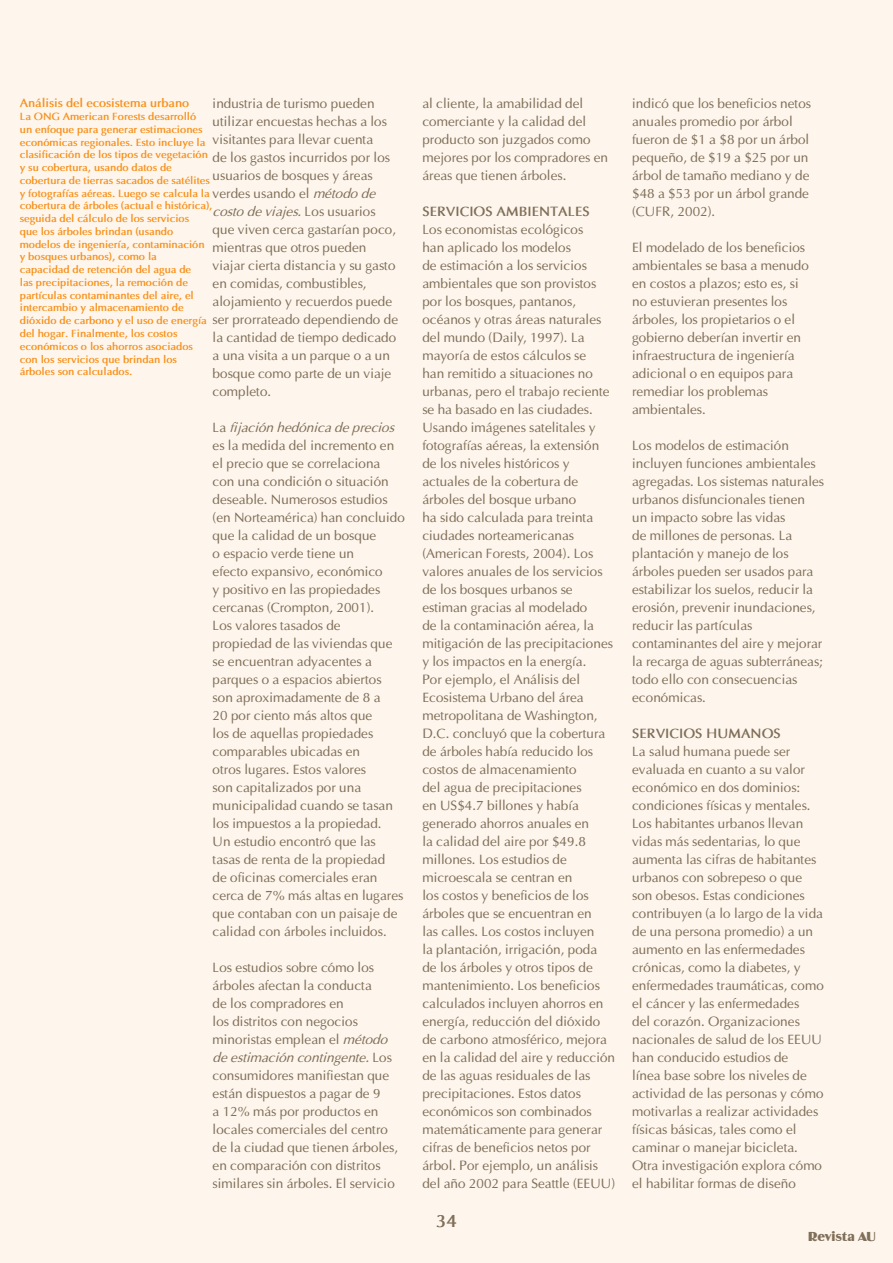
<style>
.page{position:relative;width:893px;height:1263px;background:#fef6ed}
.page>*{position:absolute;margin:0;border:0;box-sizing:border-box;transform-origin:0 0}
.t1{font:700 18px "Optima";color:#806f59}
.t2{font:13.5px/18px "Optima";color:#806f59}
.t3{font:700 13.5px "Optima";color:#806f59}
.t4{font:13.5px "Adobe Sans MM";color:#806f59}
.t5{font:13.5px "Binner D";color:#806f59}
.t6{font:700 12px "Optima";letter-spacing:-.01em;color:#f7921e}
.t7{font:700 10.5px/12.8px "Optima";letter-spacing:-.01em;color:#f7921e}
.s1{font-style:italic}
.s2{font-family:"Myriad Pro";font-weight:400}
</style>
<div class="page">
<p class="t2" style="left:213px;top:94px;width:187px">industria de turismo pueden utilizar encuestas hechas a los visitantes para llevar cuenta<br>de los gastos incurridos por los usuarios de bosques y áreas verdes usando el <span class="s1">método de costo de viajes.</span> Los usuarios que viven cerca gastarían poco, mientras que otros pueden viajar cierta distancia y su gasto en comidas, combustibles, alojamiento y recuerdos puede ser prorrateado dependiendo de la cantidad de tiempo dedicado a una visita a un parque o a un bosque como parte de un viaje completo.</p>
<p class="t2" style="left:213px;top:418px;width:194px">La <span class="s1">fijación hedónica de precios </span>es la medida del incremento en el precio que se correlaciona con una condición o situación deseable. N umerosos estudios (en Norteamérica) han concluido que la calidad de un bosque<br>o espacio verde tiene un<br>efecto expansivo, económico<br>y positivo en las propiedades cercanas (Crompton, 2001).<br>Los valores tasados de<br>propiedad de las viviendas que se encuentran adyacentes a parques o a espacios abiertos son aproximadamente de 8 a<br>20 por ciento más altos que<br>los de aquellas propiedades comparables ubicadas en<br>otros lugares. Estos valores<br>son capitalizados por una municipalidad cuando se tasan los impuestos a la propiedad.<br>Un estudio encontró que las tasas de renta de la propiedad<br>de oficinas comerciales eran cerca de 7% más altas en lugares que contaban con un paisaje de calidad con árboles incluidos.</p>
<p class="t2" style="left:213px;top:958px;width:187px">Los estudios sobre cómo los árboles afectan la conducta<br>de los compradores en<br>los distritos con negocios minoristas emplean el <span class="s1">método de estimación contingente.</span> Los consumidores manifiestan que están dispuestos a pagar de 9<br>a 12% más por productos en locales comerciales del centro de la ciudad que tienen árboles, en comparación con distritos similares sin árboles. El servicio</p>
<p class="t6" style="left:20px;top:96px;width:171px">Análisis del ecosistema urbano</p>
<p class="t7" style="left:20px;top:110px;width:194px">La ON G American Forests desarrolló<br>un enfoque para generar estimaciones económicas regionales. Esto incluye la clasificación de los tipos de vegetación y su cobertura, usando datos de cobertura de tierras sacados de satélites y fotografías aéreas. Luego se calcula la cobertura de árboles (actual e histórica), seguida del cálculo de los servicios<br>que los árboles brindan (usando modelos de ingeniería, contaminación y bosques urbanos), como la<br>capacidad de retención del agua de<br>las precipitaciones, la remoción de partículas contaminantes del aire, el intercambio y almacenamiento de dióxido de carbono y el uso de energía del hogar. Finalmente, los costos económicos o los ahorros asociados con los servicios que brindan los árboles son calculados.</p>
<p class="t2" style="left:422px;top:94px;width:187px">al cliente, la amabilidad del comerciante y la calidad del producto son juzgados como mejores por los compradores en áreas que tienen árboles.</p>
<p class="t3" style="left:422px;top:203px;width:56px">SERVICIOS</p>
<p class="t3" style="left:497px;top:203px;width:31px">AMBIENTALES</p>
<p class="t2" style="left:422px;top:220px;width:194px">Los economistas ecológicos<br>han aplicado los modelos<br>de estimación a los servicios ambientales que son provistos por los bosques, pantanos, océanos y otras áreas naturales del mundo (Daily, 1997). La mayoría de estos cálculos se<br>han remitido a situaciones no urbanas, pero el trabajo reciente se ha basado en las ciudades.<br>Usando imágenes satelitales y fotografías aéreas, la extensión de los niveles históricos y actuales de la cobertura de árboles del bosque urbano<br>ha sido calculada para treinta ciudades norteamericanas (American Forests, 2004). Los valores anuales de los servicios de los bosques urbanos se estiman gracias al modelado<br>de la contaminación aérea, la mitigación de las precipitaciones y los impactos en la energía.<br>Por ejemplo, el Análisis del<br>Ecosistema Urbano del área metropolitana de Washington,<br>D.C. concluyó que la cobertura de árboles había reducido los costos de almacenamiento<br>del agua de precipitaciones<br>en US$4.7 billones y había generado ahorros anuales en<br>la calidad del aire por $49.8 millones. Los estudios de microescala se centran en<br>los costos y beneficios de los árboles que se encuentran en<br>las calles. Los costos incluyen<br>la plantación, irrigación, poda<br>de los árboles y otros tipos de mantenimiento. Los beneficios calculados incluyen ahorros en energía, reducción del dióxido de carbono atmosférico, mejora en la calidad del aire y reducción de las aguas residuales de las precipitaciones. Estos datos económicos son combinados matemáticamente para generar cifras de beneficios netos por árbol. Por ejemplo, un análisis del año 2002 para Seattle (EEUU)</p>
<h1 class="t1" style="left:436px;top:1210px;width:22px">3<span class="s2">4</span></h1>
<p class="t2" style="left:632px;top:94px;width:180px">indicó que los beneficios netos anuales promedio por árbol fueron de $1 a $8 por un árbol pequeño, de $19 a $25 por un árbol de tamaño mediano y de $48 a $53 por un árbol grande (CUFR, 2002).</p>
<p class="t2" style="left:632px;top:238px;width:178px">El modelado de los beneficios ambientales se basa a menudo en costos a plazos; esto es, si no estuvieran presentes los árboles, los propietarios o el gobierno deberían invertir en infraestructura de ingeniería adicional o en equipos para remediar los problemas ambientales.</p>
<p class="t2" style="left:632px;top:436px;width:193px">Los modelos de estimación incluyen funciones ambientales agregadas. Los sistemas naturales urbanos disfuncionales tienen<br>un impacto sobre las vidas<br>de millones de personas. La plantación y manejo de los árboles pueden ser usados para estabilizar los suelos, reducir la erosión, prevenir inundaciones, reducir las partículas contaminantes del aire y mejorar la recarga de aguas subterráneas; todo ello con consecuencias económicas.</p>
<p class="t3" style="left:632px;top:725px;width:56px">SERVICIOS</p>
<p class="t3" style="left:706px;top:725px;width:46px">HUMANOS</p>
<p class="t2" style="left:632px;top:742px;width:193px">La salud humana puede ser evaluada en cuanto a su valor económico en dos dominios: condiciones físicas y mentales.<br>Los habitantes urbanos llevan vidas más sedentarias, lo que aumenta las cifras de habitantes urbanos con sobrepeso o que son obesos. Estas condiciones contribuyen (a lo largo de la vida de una persona promedio) a un aumento en las enfermedades crónicas, como la diabetes, y enfermedades traumáticas, como el cáncer y las enfermedades<br>del corazón. Organizaciones nacionales de salud de los EEUU han conducido estudios de<br>línea base sobre los niveles de actividad de las personas y cómo motivarlas a realizar actividades físicas básicas, tales como el caminar o manejar bicicleta.<br>Otra investigación explora cómo el habilitar formas de diseño</p>
<p class="t4" style="left:791px;top:1225px;width:85px">UA-Magazine</p>
<p class="t5" style="left:808px;top:1229px;width:69px">Revista AU</p>
</div>
